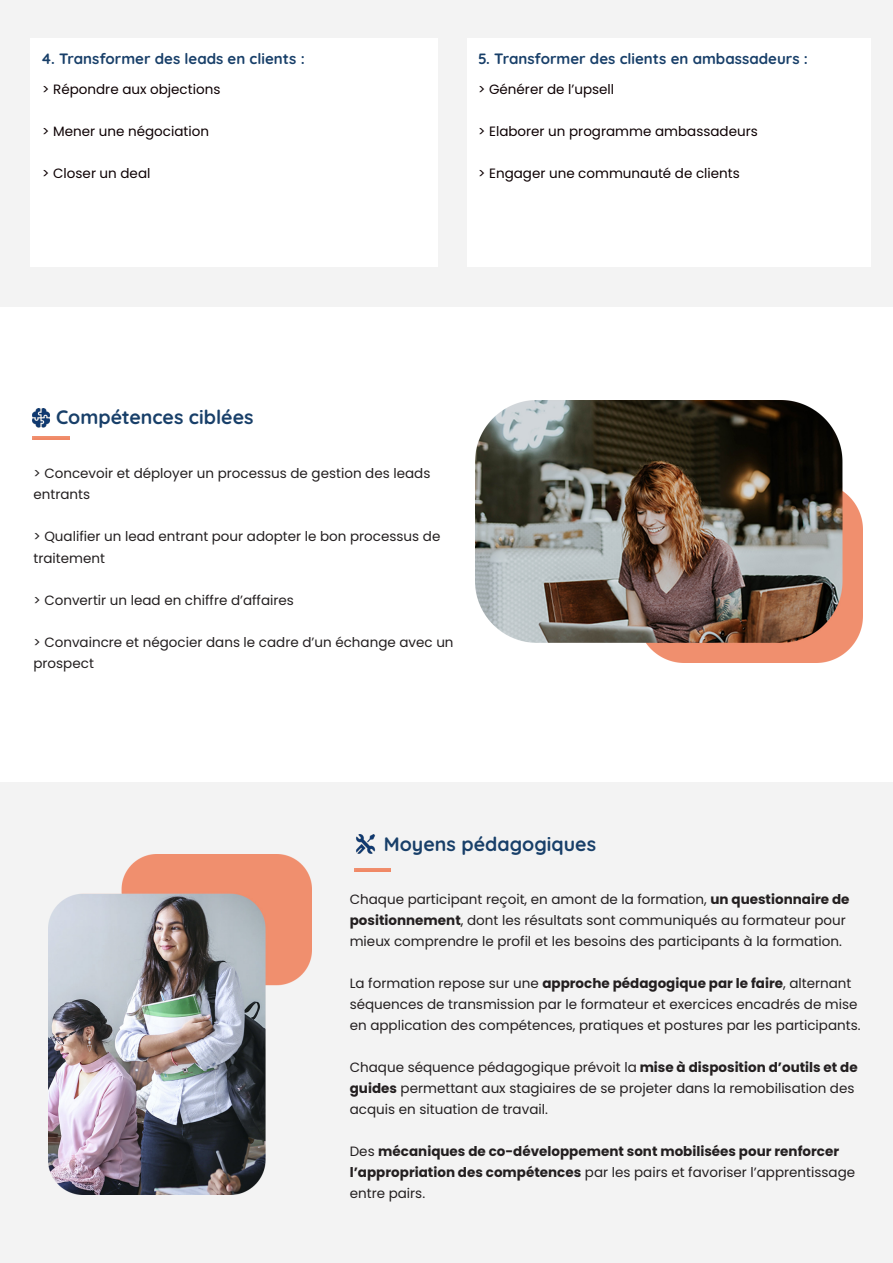
<style>
.page{position:relative;width:893px;height:1263px;background:#fff}
.page>*{position:absolute;margin:0;border:0;box-sizing:border-box;transform-origin:0 0}
.t1{font:300 19.5px "Quicksand";color:#183f69}
.t2{font:300 15px "Quicksand";color:#183f69}
.t3{font:13.5px/21px "Poppins";color:#231f20}
.t4{font:700 13.5px/21px "Poppins";color:#231f20}
.t5{font:13.5px "Poppins";color:#0d0003}
.s1{font-weight:700}
.s2{font-weight:400}
</style>
<div class="page">
<div style="left:0;top:782px;width:893px;height:481px;background:#f3f3f3"></div>
<img style="left:33px;top:436px;width:36px;height:3px">
<img style="left:475px;top:401px;width:387px;height:262px">
<img style="left:32px;top:408px;width:18px;height:20px">
<img style="left:49px;top:854px;width:263px;height:340px">
<img style="left:356px;top:835px;width:20px;height:19px">
<div style="left:0;top:0;width:893px;height:306px;background:#f3f3f3"></div>
<div style="left:31px;top:38px;width:407px;height:228px;background:#fff"></div>
<div style="left:467px;top:38px;width:404px;height:228px;background:#fff"></div>
<p class="t2" style="left:42px;top:47px;width:264px">4. Transformer des leads en clients :</p>
<p class="t5" style="left:42px;top:81px;width:180px">&gt; Répondre aux objections</p>
<p class="t5" style="left:42px;top:123px;width:168px">&gt; Mener une négociation</p>
<p class="t5" style="left:42px;top:165px;width:110px">&gt; Closer un deal</p>
<p class="t2" style="left:478px;top:47px;width:331px">5. Transformer des clients en ambassadeurs :</p>
<p class="t5" style="left:478px;top:81px;width:138px">&gt; Générer de l’upsell</p>
<p class="t5" style="left:478px;top:123px;width:281px">&gt; Elaborer un programme ambassadeurs</p>
<p class="t5" style="left:478px;top:165px;width:263px">&gt; Engager une communauté de clients</p>
<p class="t1" style="left:56px;top:402px;width:199px">Compétences ciblées</p>
<p class="t3" style="left:33px;top:463px;width:398px">&gt; Concevoir et déployer un processus de gestion des leads entrants</p>
<p class="t3" style="left:33px;top:526px;width:408px">&gt; Qualifier un lead entrant pour adopter le bon processus de traitement</p>
<p class="t3" style="left:33px;top:589px;width:262px">&gt; Convertir un lead en chiffre d’affaires</p>
<p class="t3" style="left:33px;top:631px;width:422px">&gt; Convaincre et négocier dans le cadre d’un échange avec un prospect</p>
<p class="t1" style="left:384px;top:829px;width:214px">Moyens pédagogiques</p>
<p class="t3" style="left:350px;top:889px;width:501px">Chaque participant reçoit, en amont de la formation, <span class="s1">un questionnaire de positionnement</span>, dont les résultats sont communiqués au formateur pour mieux comprendre le profil et les besoins des participants à la formation.</p>
<p class="t3" style="left:350px;top:973px;width:512px">La formation repose sur une <span class="s1">approche pédagogique par le faire</span>, alternant séquences de transmission par le formateur et exercices encadrés de mise en application des compétences, pratiques et postures par les participants.</p>
<p class="t3" style="left:350px;top:1057px;width:509px">Chaque séquence pédagogique prévoit la <span class="s1">mise à disposition d’outils et de guides</span> permettant aux stagiaires de se projeter dans la remobilisation des acquis en situation de travail.</p>
<p class="t4" style="left:350px;top:1141px;width:507px"><span class="s2">Des</span> mécaniques de co-développement sont mobilisées pour renforcer l’appropriation des compétences <span class="s2">par les pairs et favoriser l’apprentissage entre pairs.</span></p>
</div>
